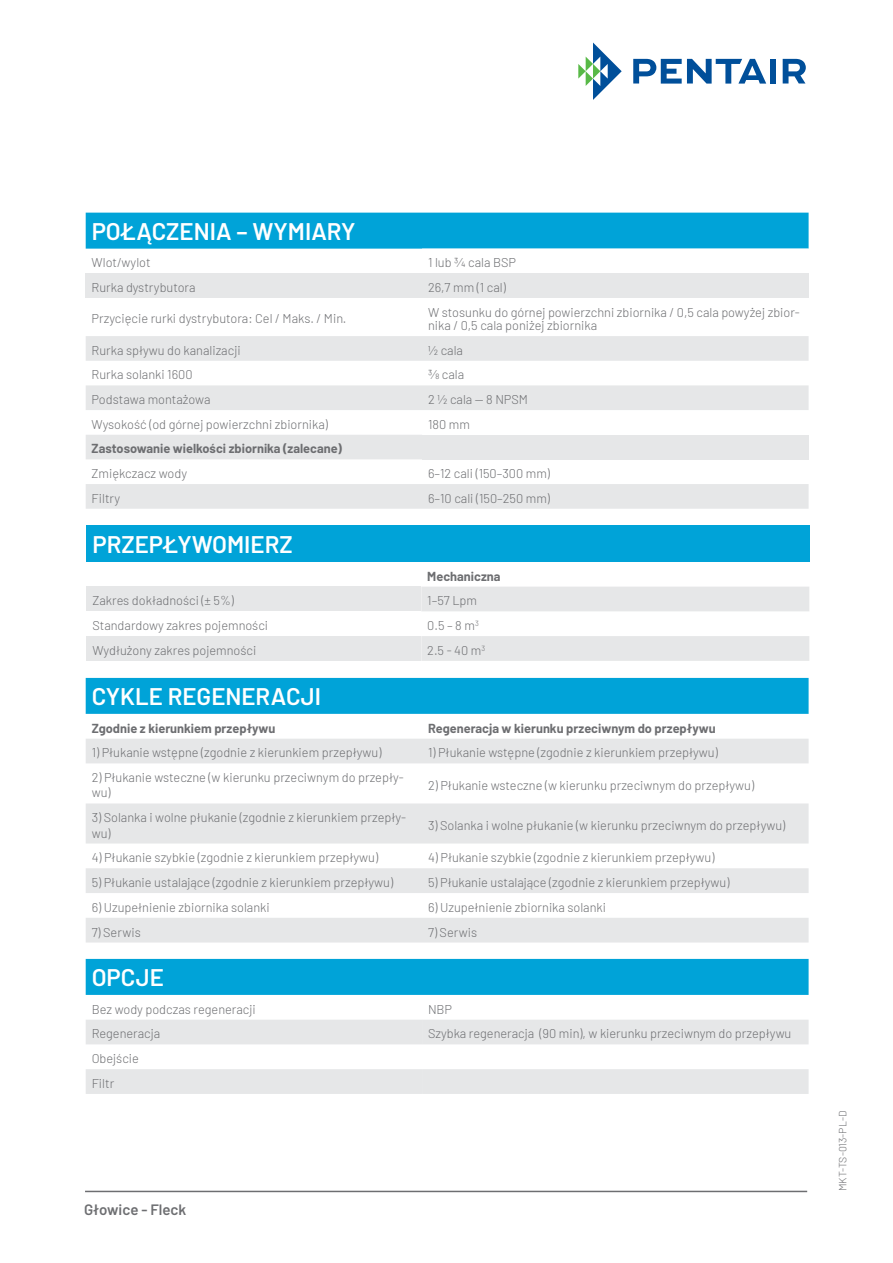
<style>
.page{position:relative;width:893px;height:1263px;background:#fff}
.page>*{position:absolute;margin:0;border:0;box-sizing:border-box;transform-origin:0 0}
.t1{font:600 24px "Barlow";color:#fff}
.t2{font:600 15px "Barlow";color:#6d6e71}
.t3{font:300 12.75px/15.3px "Barlow";color:#6d6e71}
.t4{font:700 12.75px "Barlow";color:#6d6e71}
.t5{font:300 10.5px "Barlow";color:#6d6e71}
</style>
<div class="page">
<svg style="left:578px;top:43px;width:44px;height:57px"></svg>
<svg style="left:633px;top:59px;width:133px;height:25px"></svg>
<div style="left:770px;top:59px;width:6px;height:25px;background:#004f9a"></div>
<svg style="left:783px;top:59px;width:23px;height:25px"></svg>
<hr style="left:85px;top:1191px;width:722px;height:1px;background:#6d6e71">
<div style="left:86px;top:213px;width:723px;height:36px;background:#00a3d8"></div>
<div style="left:86px;top:273px;width:336px;height:25px;background:#e6e7e8"></div>
<div style="left:422px;top:273px;width:387px;height:25px;background:#e6e7e8"></div>
<svg style="left:86px;top:336px;width:723px;height:173px;fill:#e6e7e8"></svg>
<div style="left:422px;top:435px;width:387px;height:24px;background:#e6e7e8"></div>
<div style="left:86px;top:526px;width:335px;height:36px;background:#00a3d8"></div>
<div style="left:421px;top:526px;width:200px;height:36px;background:#00a3d8"></div>
<div style="left:621px;top:526px;width:188px;height:36px;background:#00a3d8"></div>
<div style="left:86px;top:587px;width:335px;height:24px;background:#e6e7e8"></div>
<svg style="left:421px;top:587px;width:388px;height:74px"></svg>
<div style="left:86px;top:636px;width:335px;height:25px;background:#e6e7e8"></div>
<div style="left:86px;top:678px;width:723px;height:36px;background:#00a3d8"></div>
<svg style="left:86px;top:739px;width:723px;height:203px;fill:#e6e7e8"></svg>
<div style="left:86px;top:959px;width:723px;height:36px;background:#00a3d8"></div>
<svg style="left:86px;top:1020px;width:723px;height:74px"></svg>
<h1 class="t1" style="left:92px;top:213px;width:265px">POŁĄCZENIA – WYMIARY</h1>
<p class="t3" style="left:92px;top:254px;width:61px">Wlot/wylot</p>
<p class="t3" style="left:428px;top:254px;width:90px">1 lub ¾ cala BSP</p>
<p class="t3" style="left:92px;top:279px;width:106px">Rurka dystrybutora</p>
<p class="t3" style="left:428px;top:279px;width:79px">26,7 mm (1 cal)</p>
<p class="t3" style="left:92px;top:310px;width:256px">Przycięcie rurki dystrybutora: Cel / Maks. / Min.</p>
<p class="t3" style="left:428px;top:304px;width:373px;line-height:13.5px">W stosunku do górnej powierzchni zbiornika / 0,5 cala powyżej zbior&shy;nika / 0,5 cala poniżej zbiornika</p>
<p class="t3" style="left:92px;top:342px;width:151px">Rurka spływu do kanalizacji</p>
<p class="t3" style="left:428px;top:342px;width:37px">½ cala</p>
<p class="t3" style="left:92px;top:366px;width:102px">Rurka solanki 1600</p>
<p class="t3" style="left:428px;top:366px;width:38px">⅜ cala</p>
<p class="t3" style="left:92px;top:391px;width:120px">Podstawa montażowa</p>
<p class="t3" style="left:428px;top:391px;width:101px">2 ½ cala — 8 NPSM</p>
<p class="t3" style="left:92px;top:416px;width:238px">Wysokość (od górnej powierzchni zbiornika)</p>
<p class="t3" style="left:428px;top:416px;width:43px">180 mm</p>
<p class="t4" style="left:92px;top:439px;width:252px">Zastosowanie wielkości zbiornika (zalecane)</p>
<p class="t3" style="left:92px;top:465px;width:97px">Zmiękczacz wody</p>
<p class="t3" style="left:428px;top:465px;width:123px">6–12 cali (150–300 mm)</p>
<p class="t3" style="left:92px;top:490px;width:30px">Filtry</p>
<p class="t3" style="left:428px;top:490px;width:123px">6–10 cali (150–250 mm)</p>
<h1 class="t1" style="left:92px;top:527px;width:202px">PRZEPŁYWOMIERZ</h1>
<p class="t4" style="left:427px;top:567px;width:75px">Mechaniczna</p>
<p class="t3" style="left:92px;top:592px;width:143px">Zakres dokładności (± 5%)</p>
<p class="t3" style="left:427px;top:592px;width:51px">1–57 Lpm</p>
<p class="t3" style="left:92px;top:617px;width:177px">Standardowy zakres pojemności</p>
<p class="t3" style="left:427px;top:617px;width:53px">0.5 – 8 m<sup>3</sup></p>
<p class="t3" style="left:92px;top:642px;width:165px">Wydłużony zakres pojemności</p>
<p class="t3" style="left:427px;top:642px;width:59px">2.5 - 40 m<sup>3</sup></p>
<h1 class="t1" style="left:92px;top:679px;width:231px">CYKLE REGENERACJI</h1>
<p class="t4" style="left:92px;top:719px;width:185px">Zgodnie z kierunkiem przepływu</p>
<p class="t4" style="left:428px;top:719px;width:289px">Regeneracja w kierunku przeciwnym do przepływu</p>
<p class="t3" style="left:92px;top:744px;width:291px">1) Płukanie wstępne (zgodnie z kierunkiem przepływu)</p>
<p class="t3" style="left:428px;top:744px;width:291px">1) Płukanie wstępne (zgodnie z kierunkiem przepływu)</p>
<p class="t3" style="left:92px;top:769px;width:313px">2) Płukanie wsteczne (w kierunku przeciwnym do przepły&shy;wu)</p>
<p class="t3" style="left:428px;top:777px;width:327px">2) Płukanie wsteczne (w kierunku przeciwnym do przepływu)</p>
<p class="t3" style="left:92px;top:809px;width:316px">3) Solanka i wolne płukanie (zgodnie z kierunkiem przepły&shy;wu)</p>
<p class="t3" style="left:428px;top:817px;width:359px">3) Solanka i wolne płukanie (w kierunku przeciwnym do przepływu)</p>
<p class="t3" style="left:92px;top:849px;width:288px">4) Płukanie szybkie (zgodnie z kierunkiem przepływu)</p>
<p class="t3" style="left:428px;top:849px;width:288px">4) Płukanie szybkie (zgodnie z kierunkiem przepływu)</p>
<p class="t3" style="left:92px;top:874px;width:303px">5) Płukanie ustalające (zgodnie z kierunkiem przepływu)</p>
<p class="t3" style="left:428px;top:874px;width:303px">5) Płukanie ustalające (zgodnie z kierunkiem przepływu)</p>
<p class="t3" style="left:92px;top:898px;width:180px">6) Uzupełnienie zbiornika solanki</p>
<p class="t3" style="left:428px;top:898px;width:180px">6) Uzupełnienie zbiornika solanki</p>
<p class="t3" style="left:92px;top:923px;width:51px">7) Serwis</p>
<p class="t3" style="left:428px;top:923px;width:51px">7) Serwis</p>
<h1 class="t1" style="left:92px;top:960px;width:74px">OPCJE</h1>
<p class="t3" style="left:92px;top:1000px;width:166px">Bez wody podczas regeneracji</p>
<p class="t3" style="left:428px;top:1000px;width:25px">NBP</p>
<p class="t3" style="left:92px;top:1025px;width:70px">Regeneracja</p>
<p class="t3" style="left:428px;top:1025px;width:365px">Szybka regeneracja (90 min), w kierunku przeciwnym do przepływu</p>
<p class="t3" style="left:92px;top:1045px;width:49px;line-height:24.8px">Obejście<br>Filtr</p>
<p class="t2" style="left:84px;top:1198px;width:104px">Głowice - Fleck</p>
<p class="t5" style="left:835px;top:1191px;width:82px;rotate:-90deg">MKT-TS-013-PL-D</p>
</div>
